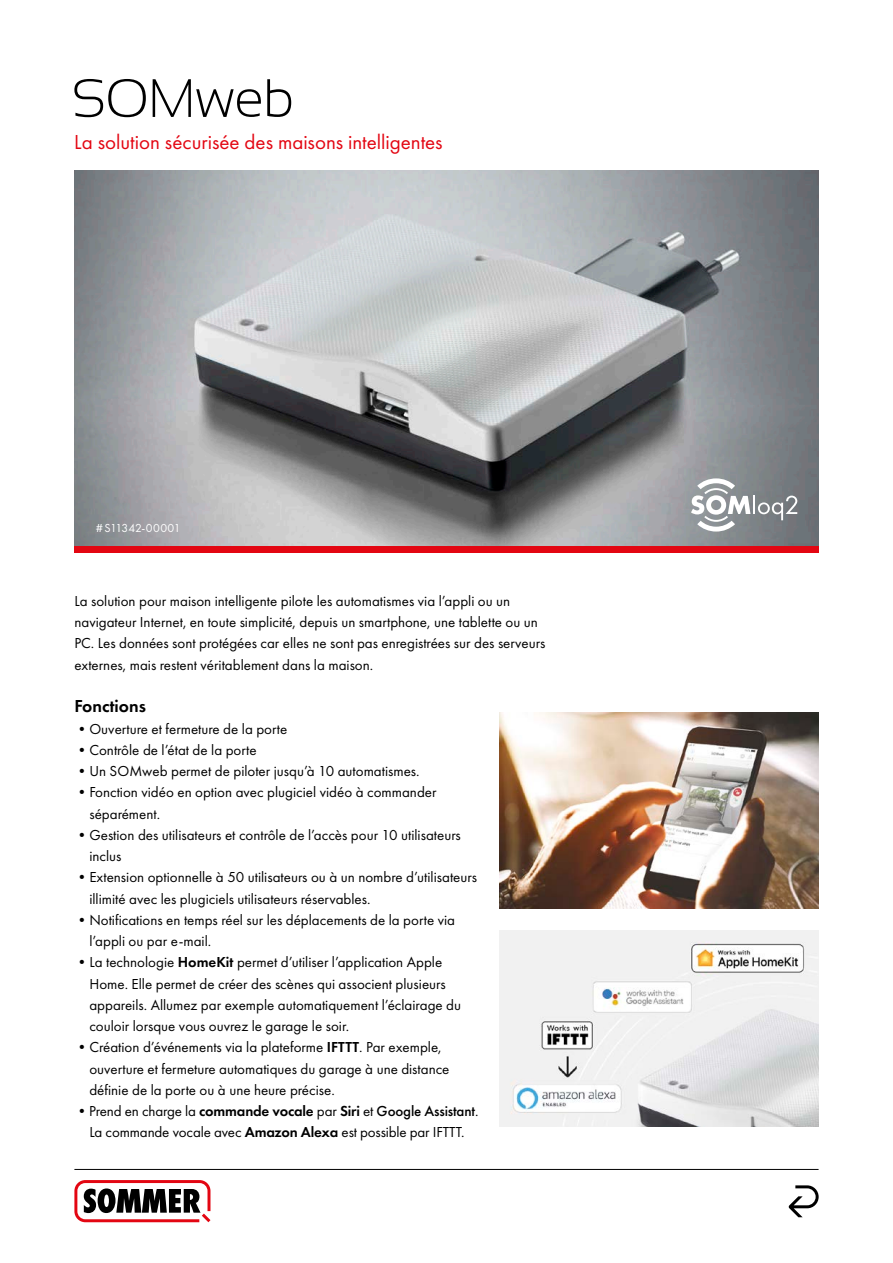
<style>
.page{position:relative;width:893px;height:1263px;background:#fff}
.page>*{position:absolute;margin:0;border:0;box-sizing:border-box;transform-origin:0 0}
.t1{font:300 54px "Sansation";letter-spacing:-.015em;color:#000}
.t2{font:21px "Futura PT";color:#e30612}
.t3{font:600 18px "Futura PT";color:#000}
.t4{font:15px/21.3px "Futura PT";color:#000}
.t5{font:12px "Futura PT";letter-spacing:-.01em;color:#fff}
.s1{font-weight:600}
.s2{font-weight:500}
</style>
<div class="page">
<svg style="left:74px;top:1180px;width:136px;height:42px"></svg>
<hr style="left:74px;top:1169px;width:745px;height:1px;background:#000">
<img style="left:74px;top:170px;width:745px;height:376px">
<div style="left:74px;top:546px;width:745px;height:7px;background:#e30612"></div>
<svg style="left:789px;top:1185px;width:30px;height:32px"></svg>
<svg style="left:691px;top:478px;width:106px;height:53px"></svg>
<img style="left:500px;top:930px;width:318px;height:197px">
<img style="left:500px;top:712px;width:319px;height:197px">
<h1 class="t1" style="left:72px;top:68px;width:224px">SOMweb</h1>
<h2 class="t2" style="left:74px;top:129px;width:370px">La solution sécurisée des maisons intelligentes</h2>
<p class="t5" style="left:96px;top:520px;width:86px">#S11342-00001</p>
<p class="t4" style="left:74px;top:590px;width:472px">La solution pour maison intelligente pilote les automatismes via l’appli ou un navigateur Internet, en toute simplicité, depuis un smartphone, une tablette ou un PC. Les données sont protégées car elles ne sont pas enregistrées sur des serveurs externes, mais restent véritablement dans la maison.</p>
<p class="t3" style="left:74px;top:695px;width:73px">Fonctions</p>
<p class="t4" style="left:74px;top:718px;width:214px">•Ouverture et fermeture de la porte</p>
<p class="t4" style="left:74px;top:739px;width:184px">•Contrôle de l’état de la porte</p>
<p class="t4" style="left:74px;top:760px;width:347px">•Un SOMweb permet de piloter jusqu’à 10 automatismes.</p>
<p class="t4" style="left:89px;top:782px;width:349px;text-indent:-15px">•Fonction vidéo en option avec plugiciel vidéo à commander séparément.</p>
<p class="t4" style="left:89px;top:824px;width:373px;text-indent:-15px">•Gestion des utilisateurs et contrôle de l’accès pour 10 utilisateurs inclus</p>
<p class="t4" style="left:89px;top:867px;width:389px;text-indent:-15px">•Extension optionnelle à 50 utilisateurs ou à un nombre d’utilisateurs illimité avec les plugiciels utilisateurs réservables.</p>
<p class="t4" style="left:89px;top:909px;width:367px;text-indent:-15px">•Notifications en temps réel sur les déplacements de la porte via l’appli ou par e-mail.</p>
<p class="t4" style="left:89px;top:952px;width:373px;text-indent:-15px">•La technologie <span class="s1">HomeKit</span> permet d’utiliser l’application Apple Home. Elle permet de créer des scènes qui associent plusieurs appareils. Allumez par exemple automatiquement l’éclairage du couloir lorsque vous ouvrez le garage le soir.</p>
<p class="t4" style="left:89px;top:1037px;width:362px;text-indent:-15px">•Création d’événements via la plateforme <span class="s1">IFTTT</span>. Par exemple, ouverture et fermeture automatiques du garage à une distance définie de la porte ou à une heure précise.</p>
<p class="t4" style="left:74px;top:1100px;width:405px;text-align:center">•Prend en charge la <span class="s1">commande vocale</span> par <span class="s1">Siri</span> et <span class="s2">Google Assistant</span>.<br>La commande vocale avec <span class="s1">Amazon Alexa</span> est possible par IFTTT.</p>
</div>
